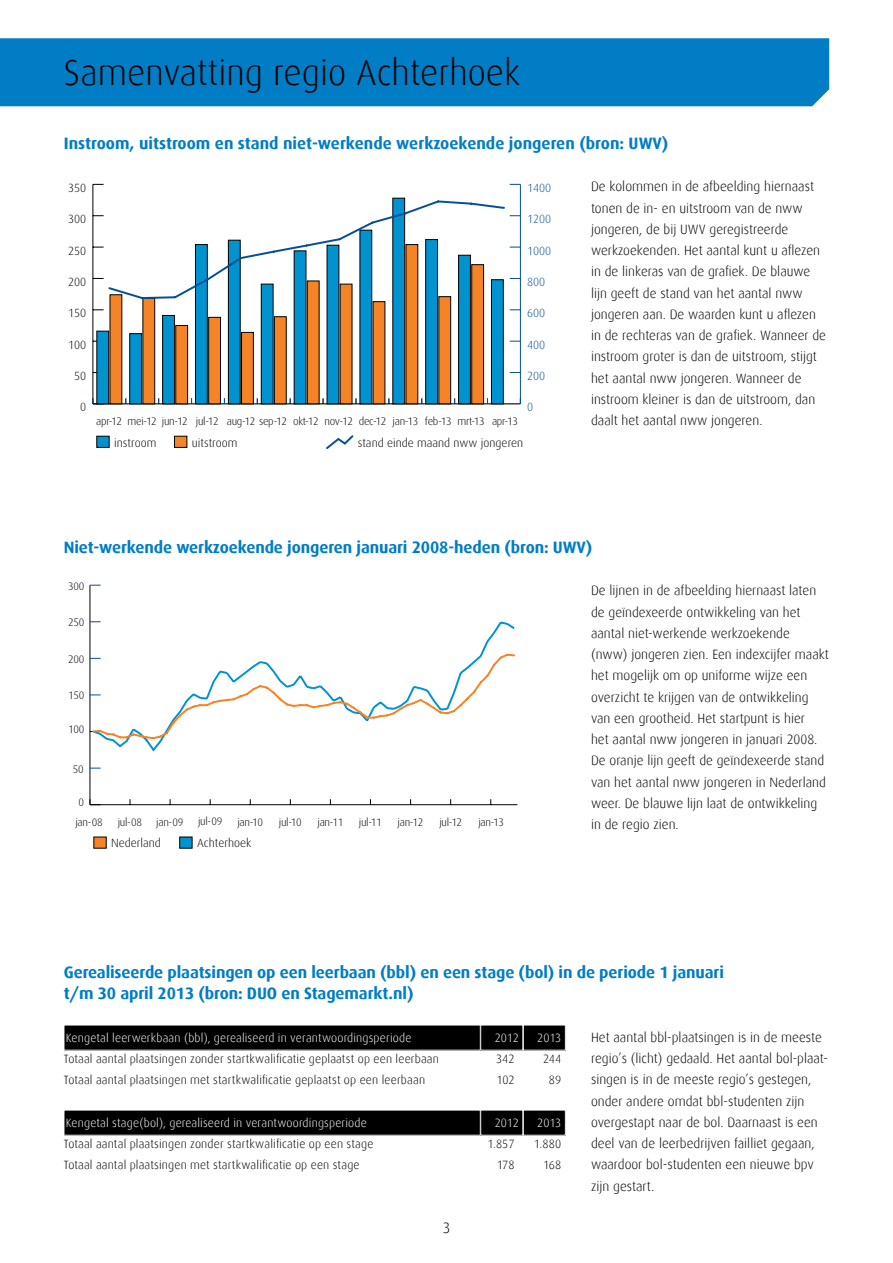
<style>
.page{position:relative;width:893px;height:1263px;background:#fff}
.page>*{position:absolute;margin:0;border:0;box-sizing:border-box;transform-origin:0 0}
.t1{font:300 36px "Dax";color:#000}
.t2{font:700 16.5px/21.3px "Dax";letter-spacing:-.01em;color:#007dc5}
.t3{font:300 15px "Dax";color:#000}
.t4{font:300 13.5px/21.3px "Dax";color:#000}
.t5{font:300 12px/21.3px "Dax";letter-spacing:.015em;color:#000}
.t6{font:300 12px "Dax";letter-spacing:.015em;color:#fff}
.t7{font:300 11.85px "Dax";color:#000}
.t8{font:300 11.85px "Dax";color:#064f95}
.t9{font:300 10.95px "Dax";letter-spacing:-.025em;color:#000}
</style>
<div class="page">
<div style="left:0;top:38px;width:829px;height:68px;background:#007dc5"></div>
<div style="left:64px;top:1025px;width:416px;height:25px;background:#000"></div>
<div style="left:64px;top:1110px;width:416px;height:25px;background:#000"></div>
<div style="left:523px;top:1025px;width:42px;height:25px;background:#000"></div>
<div style="left:523px;top:1025px;width:43px;height:25px;border:1px solid #fff"></div>
<div style="left:523px;top:1110px;width:42px;height:25px;background:#000"></div>
<div style="left:523px;top:1110px;width:43px;height:25px;border:1px solid #fff"></div>
<div style="left:481px;top:1025px;width:42px;height:25px;background:#000"></div>
<div style="left:481px;top:1110px;width:42px;height:25px;background:#000"></div>
<div style="left:94px;top:837px;width:12px;height:11px;background:#f58424"></div>
<div style="left:179px;top:837px;width:13px;height:11px;background:#0093d0"></div>
<hr style="left:90px;top:804px;width:427px;height:1px;background:#000">
<hr style="left:89px;top:585px;width:1px;height:220px;background:#000">
<svg style="left:89px;top:799px;width:12px;height:6px"></svg>
<svg style="left:90px;top:620px;width:425px;height:133px"></svg>
<div style="left:97px;top:436px;width:12px;height:12px;background:#0093d0;border:1px solid #000"></div>
<hr style="left:93px;top:403px;width:427px;height:1px;background:#000">
<hr style="left:92px;top:184px;width:1px;height:220px;background:#000">
<div style="left:97px;top:331px;width:12px;height:73px;background:#0093d0"></div>
<svg style="left:92px;top:398px;width:12px;height:6px"></svg>
<hr style="left:520px;top:184px;width:1px;height:220px;background:#064f95">
<svg style="left:107px;top:199px;width:399px;height:250px"></svg>
<h1 class="t1" style="left:64px;top:53px;width:458px">Samenvatting regio Achterhoek</h1>
<p class="t2" style="left:64px;top:133px;width:606px">Instroom, uitstroom en stand niet-werkende werkzoekende jongeren (bron: UWV)</p>
<p class="t7" style="left:68px;top:181px;width:20px">350</p>
<p class="t8" style="left:527px;top:181px;width:26px">1400</p>
<p class="t7" style="left:68px;top:213px;width:20px">300</p>
<p class="t8" style="left:527px;top:213px;width:26px">1200</p>
<p class="t7" style="left:68px;top:244px;width:20px">250</p>
<p class="t8" style="left:527px;top:244px;width:26px">1000</p>
<p class="t7" style="left:68px;top:275px;width:20px">200</p>
<p class="t8" style="left:527px;top:275px;width:20px">800</p>
<p class="t7" style="left:68px;top:307px;width:20px">150</p>
<p class="t8" style="left:527px;top:307px;width:20px">600</p>
<p class="t7" style="left:68px;top:338px;width:20px">100</p>
<p class="t8" style="left:527px;top:338px;width:20px">400</p>
<p class="t7" style="left:74px;top:369px;width:14px">50</p>
<p class="t8" style="left:527px;top:369px;width:20px">200</p>
<p class="t7" style="left:80px;top:401px;width:8px">0</p>
<p class="t8" style="left:527px;top:401px;width:8px">0</p>
<p class="t9" style="left:96px;top:415px;width:423px">apr-12 mei-12 jun-12 jul-12 aug-12 sep-12 okt-12 nov-12 dec-12 jan-13 feb-13 mrt-13 apr-13</p>
<p class="t7" style="left:114px;top:436px;width:44px">instroom</p>
<p class="t7" style="left:192px;top:436px;width:47px">uitstroom</p>
<p class="t7" style="left:358px;top:436px;width:167px">stand einde maand nww jongeren</p>
<p class="t4" style="left:591px;top:176px;width:237px">De kolommen in de afbeelding hiernaast tonen de in- en uitstroom van de nww jongeren, de bij UWV geregistreerde werkzoekenden. Het aantal kunt u aflezen in de linkeras van de grafiek. De blauwe lijn geeft de stand van het aantal nww jongeren aan. De waarden kunt u aflezen in de rechteras van de grafiek. Wanneer de instroom groter is dan de uitstroom, stijgt het aantal nww jongeren. Wanneer de instroom kleiner is dan de uitstroom, dan daalt het aantal nww jongeren.</p>
<p class="t2" style="left:64px;top:537px;width:530px">Niet-werkende werkzoekende jongeren januari 2008-heden (bron: UWV)</p>
<p class="t9" style="left:68px;top:580px;width:18px">300</p>
<p class="t9" style="left:68px;top:616px;width:18px">250</p>
<p class="t9" style="left:68px;top:653px;width:18px">200</p>
<p class="t9" style="left:68px;top:690px;width:18px">150</p>
<p class="t9" style="left:68px;top:723px;width:18px">100</p>
<p class="t9" style="left:73px;top:763px;width:12px">50</p>
<p class="t9" style="left:79px;top:796px;width:7px">0</p>
<p class="t9" style="left:75px;top:816px;width:29px">jan-08</p>
<p class="t9" style="left:118px;top:816px;width:26px">jul-08</p>
<p class="t9" style="left:156px;top:816px;width:29px">jan-09</p>
<p class="t9" style="left:198px;top:816px;width:26px">jul-09</p>
<p class="t9" style="left:237px;top:816px;width:27px">jan-10</p>
<p class="t9" style="left:279px;top:816px;width:24px">jul-10</p>
<p class="t9" style="left:318px;top:816px;width:27px">jan-11</p>
<p class="t9" style="left:359px;top:816px;width:24px">jul-11</p>
<p class="t9" style="left:398px;top:816px;width:27px">jan-12</p>
<p class="t9" style="left:439px;top:816px;width:24px">jul-12</p>
<p class="t9" style="left:478px;top:816px;width:27px">jan-13</p>
<p class="t7" style="left:111px;top:837px;width:51px">Nederland</p>
<p class="t7" style="left:197px;top:837px;width:56px">Achterhoek</p>
<p class="t4" style="left:591px;top:580px;width:239px">De lijnen in de afbeelding hiernaast laten de geïndexeerde ontwikkeling van het aantal niet-werkende werkzoekende (nww) jongeren zien. Een indexcijfer maakt het mogelijk om op uniforme wijze een overzicht te krijgen van de ontwikkeling van een grootheid. Het startpunt is hier<br>het aantal nww jongeren in januari 2008.<br>De oranje lijn geeft de geïndexeerde stand van het aantal nww jongeren in Nederland weer. De blauwe lijn laat de ontwikkeling in de regio zien.</p>
<p class="t2" style="left:64px;top:962px;width:662px">Gerealiseerde plaatsingen op een leerbaan (bbl) en een stage (bol) in de periode 1 januari t/m 30 april 2013 (bron: DUO en Stagemarkt.nl)</p>
<p class="t6" style="left:66px;top:1031px;width:347px">Kengetal leerwerkbaan (bbl), gerealiseerd in verantwoordingsperiode</p>
<p class="t6" style="left:495px;top:1031px;width:26px">2012</p>
<p class="t6" style="left:537px;top:1031px;width:26px">2013</p>
<p class="t4" style="left:591px;top:1027px;width:238px">Het aantal bbl-plaatsingen is in de meeste regio’s (licht) gedaald. Het aantal bol-plaat&shy;singen is in de meeste regio’s gestegen, onder andere omdat bbl-studenten zijn overgestapt naar de bol. Daarnaast is een deel van de leerbedrijven failliet gegaan, waardoor bol-studenten een nieuwe bpv zijn gestart.</p>
<p class="t5" style="left:64px;top:1048px;width:377px">Totaal aantal plaatsingen zonder startkwalificatie geplaatst op een leerbaan<br>Totaal aantal plaatsingen met startkwalificatie geplaatst op een leerbaan</p>
<p class="t5" style="left:496px;top:1048px;width:20px">342</p>
<p class="t5" style="left:543px;top:1048px;width:20px">244</p>
<p class="t5" style="left:497px;top:1070px;width:19px">102</p>
<p class="t5" style="left:549px;top:1070px;width:14px">89</p>
<p class="t6" style="left:66px;top:1116px;width:302px">Kengetal stage(bol), gerealiseerd in verantwoordingsperiode</p>
<p class="t6" style="left:495px;top:1116px;width:26px">2012</p>
<p class="t6" style="left:537px;top:1116px;width:26px">2013</p>
<p class="t5" style="left:64px;top:1133px;width:311px">Totaal aantal plaatsingen zonder startkwalificatie op een stage<br>Totaal aantal plaatsingen met startkwalificatie op een stage</p>
<p class="t5" style="left:487px;top:1133px;width:29px">1.857</p>
<p class="t5" style="left:534px;top:1133px;width:29px">1.880</p>
<p class="t5" style="left:497px;top:1155px;width:19px">178</p>
<p class="t5" style="left:543px;top:1155px;width:20px">168</p>
<p class="t3" style="left:443px;top:1220px;width:9px">3</p>
</div>
